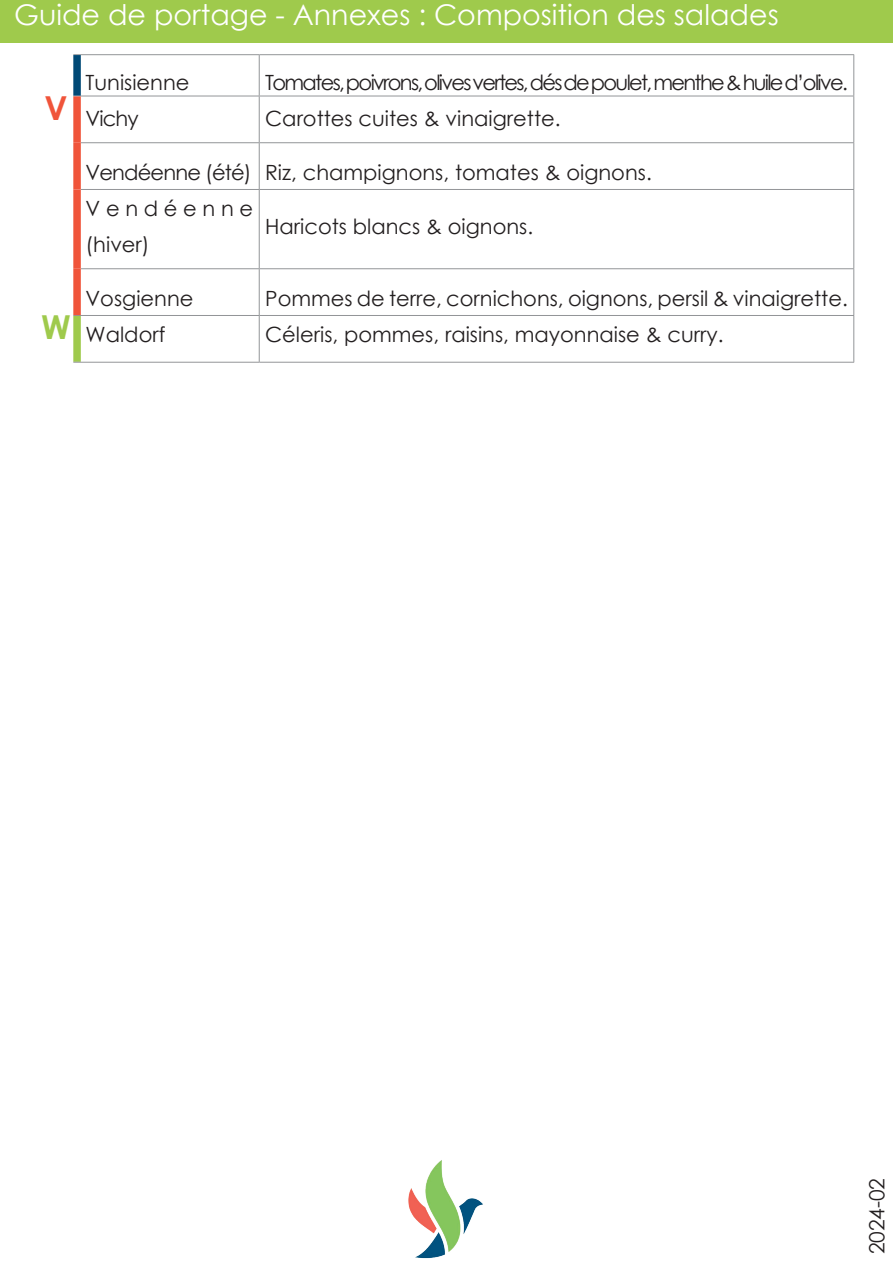
<style>
.page{position:relative;width:893px;height:1263px;background:#fff}
.page>*{position:absolute;margin:0;border:0;box-sizing:border-box;transform-origin:0 0}
.t1{font:28.5px "Century Gothic";color:#fff}
.t2{font:21px/36px "Century Gothic";color:#231f20}
.t3{font:21px "Century Gothic";letter-spacing:-.08em;color:#231f20}
.s1{font-weight:700;font-size:33px;color:#9fca4c}
</style>
<div class="page">
<div style="left:0;top:0;width:893px;height:42px;background:#9fca4c"></div>
<div style="left:73px;top:316px;width:8px;height:46px;background:#9fca4c"></div>
<hr style="left:73px;top:54px;width:186px;height:1px;background:#939598">
<hr style="left:259px;top:54px;width:595px;height:1px;background:#939598">
<hr style="left:259px;top:55px;width:1px;height:41px;background:#939598">
<hr style="left:853px;top:55px;width:1px;height:41px;background:#939598">
<hr style="left:73px;top:96px;width:186px;height:1px;background:#939598">
<hr style="left:259px;top:96px;width:595px;height:1px;background:#939598">
<hr style="left:259px;top:96px;width:1px;height:46px;background:#939598">
<hr style="left:853px;top:96px;width:1px;height:46px;background:#939598">
<hr style="left:81px;top:142px;width:178px;height:1px;background:#939598">
<hr style="left:259px;top:142px;width:595px;height:1px;background:#939598">
<hr style="left:259px;top:143px;width:1px;height:46px;background:#939598">
<hr style="left:853px;top:143px;width:1px;height:46px;background:#939598">
<hr style="left:81px;top:189px;width:178px;height:1px;background:#939598">
<hr style="left:259px;top:189px;width:595px;height:1px;background:#939598">
<hr style="left:259px;top:190px;width:1px;height:78px;background:#939598">
<hr style="left:853px;top:190px;width:1px;height:78px;background:#939598">
<hr style="left:81px;top:268px;width:178px;height:1px;background:#939598">
<hr style="left:259px;top:268px;width:595px;height:1px;background:#939598">
<hr style="left:259px;top:269px;width:1px;height:46px;background:#939598">
<hr style="left:853px;top:269px;width:1px;height:46px;background:#939598">
<hr style="left:73px;top:315px;width:186px;height:1px;background:#939598">
<hr style="left:259px;top:315px;width:595px;height:1px;background:#939598">
<hr style="left:259px;top:316px;width:1px;height:46px;background:#939598">
<hr style="left:853px;top:316px;width:1px;height:46px;background:#939598">
<hr style="left:73px;top:362px;width:186px;height:1px;background:#939598">
<hr style="left:259px;top:362px;width:595px;height:1px;background:#939598">
<div style="left:73px;top:55px;width:8px;height:41px;background:#004976"></div>
<div style="left:73px;top:96px;width:8px;height:47px;background:#f0543a"></div>
<div style="left:73px;top:143px;width:8px;height:46px;background:#f0543a"></div>
<div style="left:73px;top:189px;width:8px;height:80px;background:#f0543a"></div>
<div style="left:73px;top:269px;width:8px;height:46px;background:#f0543a"></div>
<img style="left:408px;top:1160px;width:75px;height:99px">
<h1 class="t1" style="left:14px;top:-5px;width:766px">Guide de portage - Annexes : Composition des salades</h1>
<p class="t2" style="left:86px;top:64px;width:105px">Tunisienne</p>
<p class="t3" style="left:265px;top:68px;width:584px">Tomates, poivrons, olives vertes, dés de poulet, menthe &amp; huile d’olive.</p>
<p class="t2" style="left:45px;top:100px;width:96px"><sup>V</sup> Vichy</p>
<p class="t2" style="left:265px;top:100px;width:297px">Carottes cuites &amp; vinaigrette.</p>
<p class="t2" style="left:86px;top:154px;width:568px">Vendéenne (été) Riz, champignons, tomates &amp; oignons.<br>Vendéenne<br>(hiver)</p>
<p class="t2" style="left:265px;top:208px;width:270px">Haricots blancs &amp; oignons.</p>
<p class="t2" style="left:86px;top:280px;width:109px">Vosgienne</p>
<p class="t2" style="left:265px;top:280px;width:584px">Pommes de terre, cornichons, oignons, persil &amp; vinaigrette.</p>
<p class="t2" style="left:41px;top:316px;width:126px"><span class="s1">W</span> Waldorf</p>
<p class="t2" style="left:265px;top:316px;width:460px">Céleris, pommes, raisins, mayonnaise &amp; curry.</p>
<p class="t2" style="left:859px;top:1254px;width:78px;rotate:-90deg">2024-02</p>
</div>
